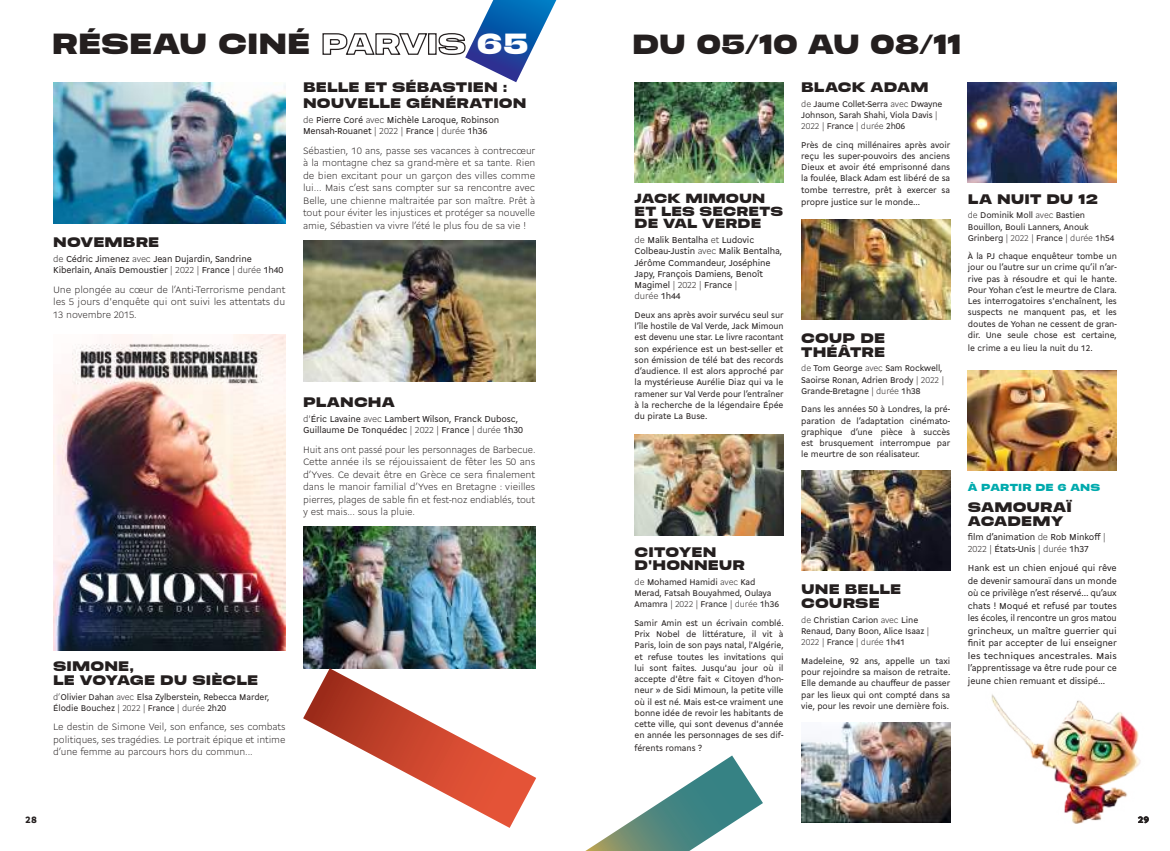
<style>
.page{position:relative;width:1170px;height:851px;background:#fff}
.page>*{position:absolute;margin:0;border:0;box-sizing:border-box;transform-origin:0 0}
.t1{font:900 25px "Media Sans Text Extended";letter-spacing:-.005em;color:#241f1f}
.t2{font:900 23.75px "Media Sans Text Extended";letter-spacing:-.01em;color:#241f1f}
.t3{font:900 11.88px/13.8px "Media Sans Text Extended";letter-spacing:.01em;color:#241f1f}
.t4{font:900 11.38px/12.5px "Media Sans Text Extended";letter-spacing:.015em;color:#241f1f}
.t5{font:300 10px/12.5px "Cogito";letter-spacing:-.01em;color:#241f1f;text-align:justify}
.t6{font:900 10px "Cogito";color:#241f1f}
.t7{font:9.38px/11.2px "Cogito";letter-spacing:-.015em;color:#241f1f}
.t8{font:9px/11.2px "Cogito";letter-spacing:-.015em;color:#241f1f;text-align:justify}
.t9{font:900 8.75px "Media Sans Text Extended";letter-spacing:.025em;color:#00aaad}
.s1{color:#fff}
.s2{font-weight:300}
</style>
<div class="page">
<svg style="left:465px;top:0;width:91px;height:82px"></svg>
<svg style="left:587px;top:755px;width:176px;height:95px"></svg>
<img style="left:303px;top:240px;width:232px;height:141px">
<img style="left:303px;top:526px;width:232px;height:142px">
<img style="left:53px;top:82px;width:232px;height:142px">
<img style="left:53px;top:334px;width:232px;height:316px">
<svg style="left:303px;top:668px;width:233px;height:159px"></svg>
<img style="left:634px;top:82px;width:149px;height:100px">
<img style="left:967px;top:82px;width:149px;height:100px">
<img style="left:967px;top:370px;width:149px;height:100px">
<img style="left:801px;top:219px;width:149px;height:100px">
<img style="left:801px;top:470px;width:149px;height:100px">
<img style="left:801px;top:722px;width:149px;height:100px">
<img style="left:634px;top:435px;width:149px;height:100px">
<img style="left:991px;top:694px;width:150px;height:129px">
<h1 class="t1" style="left:52px;top:23px;width:478px">RÉSEAU CINÉ PARVIS <span class="s1">65</span></h1>
<h2 class="t2" style="left:632px;top:25px;width:331px">DU 05/10 AU 08/11</h2>
<h3 class="t3" style="left:53px;top:234px;width:108px">NOVEMBRE</h3>
<p class="t7" style="left:53px;top:252px;width:232px"><span class="s2">de</span> Cédric Jimenez <span class="s2">avec</span> Jean Dujardin, Sandrine<br>Kiberlain, Anaïs Demoustier <span class="s2">| 2022 |</span> France <span class="s2">| durée</span> 1h40</p>
<p class="t5" style="left:53px;top:282px;width:234px">Une plongée au cœur de l’Anti-Terrorisme pendant les 5 jours d'enquête qui ont suivi les attentats du 13 novembre 2015.</p>
<h3 class="t3" style="left:303px;top:78px;width:225px;line-height:16px">BELLE ET SÉBASTIEN :<br>NOUVELLE GÉNÉRATION</h3>
<p class="t7" style="left:303px;top:113px;width:198px"><span class="s2">de</span> Pierre Coré <span class="s2">avec</span> Michèle Laroque, Robinson<br>Mensah-Rouanet <span class="s2">| 2022 |</span> France <span class="s2">| durée</span> 1h36</p>
<p class="t5" style="left:303px;top:143px;width:234px">Sébastien, 10 ans, passe ses vacances à contrecœur à la montagne chez sa grand-mère et sa tante. Rien de bien excitant pour un garçon des villes comme lui… Mais c’est sans compter sur sa rencontre avec Belle, une chienne maltraitée par son maître. Prêt à tout pour éviter les injustices et protéger sa nouvelle amie, Sébastien va vivre l’été le plus fou de sa vie !</p>
<h3 class="t3" style="left:303px;top:394px;width:93px">PLANCHA</h3>
<p class="t7" style="left:303px;top:412px;width:221px"><span class="s2">d'</span>Éric Lavaine <span class="s2">avec</span> Lambert Wilson, Franck Dubosc,<br>Guillaume De Tonquédec <span class="s2">| 2022 |</span> France <span class="s2">| durée</span> 1h30</p>
<p class="t5" style="left:303px;top:442px;width:234px">Huit ans ont passé pour les personnages de Barbecue.<br>Cette année ils se réjouissaient de fêter les 50 ans d’Yves. Ce devait être en Grèce ce sera finalement dans le manoir familial d’Yves en Bretagne : vieilles pierres, plages de sable fin et fest-noz endiablés, tout y est mais... sous la pluie.</p>
<h3 class="t3" style="left:53px;top:658px;width:206px">SIMONE,<br>LE VOYAGE DU SIÈCLE</h3>
<p class="t8" style="left:53px;top:690px;width:218px"><span class="s2">d’</span>Olivier Dahan <span class="s2">avec</span> Elsa Zylberstein, Rebecca Marder,<br>Élodie Bouchez <span class="s2">| 2022 |</span> France <span class="s2">| durée</span> 2h20</p>
<p class="t5" style="left:53px;top:720px;width:234px">Le destin de Simone Veil, son enfance, ses combats politiques, ses tragédies. Le portrait épique et intime d’une femme au parcours hors du commun...</p>
<p class="t4" style="left:634px;top:191px;width:150px">JACK MIMOUN<br>ET LES SECRETS<br>DE VAL VERDE</p>
<p class="t7" style="left:634px;top:234px;width:149px"><span class="s2">de</span> Malik Bentalha <span class="s2">et</span> Ludovic<br>Colbeau-Justin <span class="s2">avec</span> Malik Bentalha,<br>Jérôme Commandeur, Joséphine<br>Japy, François Damiens, Benoît<br>Magimel <span class="s2">| 2022 |</span> France <span class="s2">|<br>durée</span> 1h44</p>
<p class="t8" style="left:634px;top:308px;width:151px">Deux ans après avoir survécu seul sur l’île hostile de Val Verde, Jack Mimoun est devenu une star. Le livre racontant son expérience est un best-seller et son émission de télé bat des records d’audience. Il est alors approché par la mystérieuse Aurélie Diaz qui va le ramener sur Val Verde pour l’entraîner à la recherche de la légendaire Épée du pirate La Buse.</p>
<h3 class="t3" style="left:634px;top:543px;width:112px">CITOYEN<br>D'HONNEUR</h3>
<p class="t8" style="left:634px;top:575px;width:146px;text-align:left"><span class="s2">de</span> Mohamed Hamidi <span class="s2">avec</span> Kad<br>Merad, Fatsah Bouyahmed, Oulaya<br>Amamra <span class="s2">| 2022 |</span> France <span class="s2">| durée</span> 1h36</p>
<p class="t8" style="left:634px;top:616px;width:150px">Samir Amin est un écrivain comblé.<br>Prix Nobel de littérature, il vit à Paris, loin de son pays natal, l'Algérie, et refuse toutes les invitations qui lui sont faites. Jusqu'au jour où il accepte d'être fait « Citoyen d'hon&shy;neur » de Sidi Mimoun, la petite ville où il est né. Mais est-ce vraiment une bonne idée de revoir les habitants de cette ville, qui sont devenus d'année en année les personnages de ses dif-</p>
<p class="t8" style="left:634px;top:741px;width:69px">férents romans ?</p>
<h3 class="t3" style="left:801px;top:79px;width:129px">BLACK ADAM</h3>
<p class="t8" style="left:801px;top:98px;width:143px;text-align:left"><span class="s2">de</span> Jaume Collet-Serra <span class="s2">avec</span> Dwayne<br>Johnson, Sarah Shahi, Viola Davis <span class="s2">|<br>2022 |</span> France <span class="s2">| durée</span> 2h06</p>
<p class="t8" style="left:801px;top:138px;width:150px">Près de cinq millénaires après avoir reçu les super-pouvoirs des anciens Dieux et avoir été emprisonné dans la foulée, Black Adam est libéré de sa tombe terrestre, prêt à exercer sa</p>
<p class="t8" style="left:801px;top:196px;width:120px">propre justice sur le monde…</p>
<h3 class="t3" style="left:801px;top:330px;width:85px">COUP DE<br>THÉÂTRE</h3>
<p class="t8" style="left:801px;top:362px;width:144px;text-align:left"><span class="s2">de</span> Tom George <span class="s2">avec</span> Sam Rockwell,<br>Saoirse Ronan, Adrien Brody <span class="s2">| 2022 |<br></span>Grande-Bretagne <span class="s2">| durée</span> 1h38</p>
<p class="t8" style="left:801px;top:403px;width:150px">Dans les années 50 à Londres, la pré&shy;paration de l’adaptation cinémato&shy;graphique d’une pièce à succès est brusquement interrompue par le meurtre de son réalisateur.</p>
<h3 class="t3" style="left:801px;top:581px;width:101px">UNE BELLE<br>COURSE</h3>
<p class="t8" style="left:801px;top:613px;width:129px;text-align:left"><span class="s2">de</span> Christian Carion <span class="s2">avec</span> Line<br>Renaud, Dany Boon, Alice Isaaz <span class="s2">|<br>2022 |</span> France <span class="s2">| durée</span> 1h41</p>
<p class="t8" style="left:801px;top:654px;width:150px">Madeleine, 92 ans, appelle un taxi pour rejoindre sa maison de retraite.<br>Elle demande au chauffeur de passer par les lieux qui ont compté dans sa vie, pour les revoir une dernière fois.</p>
<h3 class="t3" style="left:967px;top:190px;width:132px">LA NUIT DU 12</h3>
<p class="t8" style="left:967px;top:209px;width:148px;text-align:left"><span class="s2">de</span> Dominik Moll <span class="s2">avec</span> Bastien<br>Bouillon, Bouli Lanners, Anouk<br>Grinberg <span class="s2">| 2022 |</span> France <span class="s2">| durée</span> 1h54</p>
<p class="t8" style="left:967px;top:250px;width:151px">À la PJ chaque enquêteur tombe un jour ou l’autre sur un crime qu’il n’ar&shy;rive pas à résoudre et qui le hante.<br>Pour Yohan c’est le meurtre de Clara.<br>Les interrogatoires s'enchaînent, les suspects ne manquent pas, et les doutes de Yohan ne cessent de gran&shy;dir. Une seule chose est certaine,</p>
<p class="t8" style="left:967px;top:341px;width:126px">le crime a eu lieu la nuit du 12.</p>
<p class="t9" style="left:967px;top:480px;width:134px">À PARTIR DE 6 ANS</p>
<h3 class="t3" style="left:967px;top:499px;width:105px">SAMOURAÏ<br>ACADEMY</h3>
<p class="t7" style="left:967px;top:531px;width:139px">film d’animation <span class="s2">de</span> Rob Minkoff <span class="s2">|<br>2022 |</span> États-Unis <span class="s2">| durée</span> 1h37</p>
<p class="t7" style="left:967px;top:561px;width:150px;line-height:12.5px;text-align:justify">Hank est un chien enjoué qui rêve de devenir samouraï dans un monde où ce privilège n’est réservé… qu’aux chats ! Moqué et refusé par toutes les écoles, il rencontre un gros matou grincheux, un maître guerrier qui finit par accepter de lui enseigner les techniques ancestrales. Mais l’apprentissage va être rude pour ce jeune chien remuant et dissipé...</p>
<p class="t6" style="left:26px;top:812px;width:12px">28</p>
<p class="t6" style="left:1137px;top:812px;width:12px">29</p>
</div>
